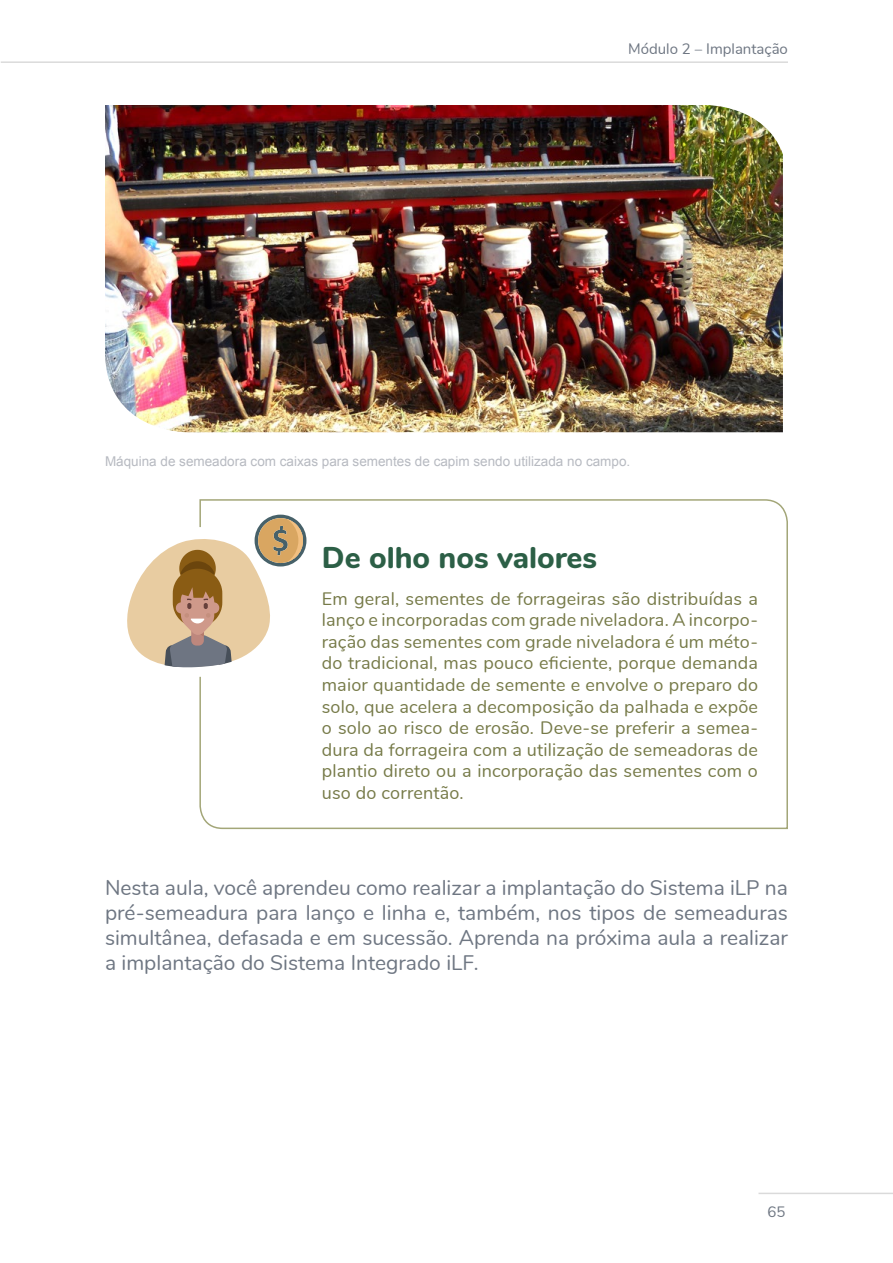
<style>
.page{position:relative;width:893px;height:1263px;background:#fff}
.page>*{position:absolute;margin:0;border:0;box-sizing:border-box;transform-origin:0 0}
.Estilo_de_parágrafo{font:800 30px "Nunito";color:#2c5f46}
.Corpo_de_texto{font:21px/25.2px "Nunito";color:#6e7682;text-align:justify}
.textos_icones{font:18px/21.6px "Nunito";letter-spacing:.01em;color:#767a48;text-align:justify}
.t1{font:15px "Nunito";color:#6e7682}
.Fonte{font:13.5px "Arial";color:#b7bac1}
</style>
<div class="page">
<hr style="left:1px;top:61px;width:787px;height:2px;background:#dadada">
<hr style="left:758px;top:1193px;width:135px;height:1px;background:#dadada">
<img style="left:105px;top:105px;width:678px;height:327px">
<svg style="left:199px;top:499px;width:589px;height:331px"></svg>
<svg style="left:127px;top:515px;width:179px;height:153px"></svg>
<p class="t1" style="left:628px;top:38px;width:161px">Módulo 2 – Implantação</p>
<p class="Fonte" style="left:105px;top:453px;width:527px">Máquina de semeadora com caixas para sementes de capim sendo utilizada no campo.</p>
<p class="Estilo_de_parágrafo" style="left:322px;top:535px;width:277px">De olho nos valores</p>
<p class="textos_icones" style="left:322px;top:587px;width:438px">Em geral, sementes de forrageiras são distribuídas a lanço e incorporadas com grade niveladora. A incorpo&shy;ração das sementes com grade niveladora é um méto&shy;do tradicional, mas pouco eficiente, porque demanda maior quantidade de semente e envolve o preparo do solo, que acelera a decomposição da palhada e expõe o solo ao risco de erosão. Deve-se preferir a semea&shy;dura da forrageira com a utilização de semeadoras de plantio direto ou a incorporação das sementes com o uso do correntão.</p>
<p class="Corpo_de_texto" style="left:105px;top:873px;width:684px">Nesta aula, você aprendeu como realizar a implantação do Sistema iLP na pré-semeadura para lanço e linha e, também, nos tipos de semeaduras simultânea, defasada e em sucessão. Aprenda na próxima aula a realizar a implantação do Sistema Integrado iLF.</p>
<p class="t1" style="left:767px;top:1200px;width:19px">65</p>
</div>
